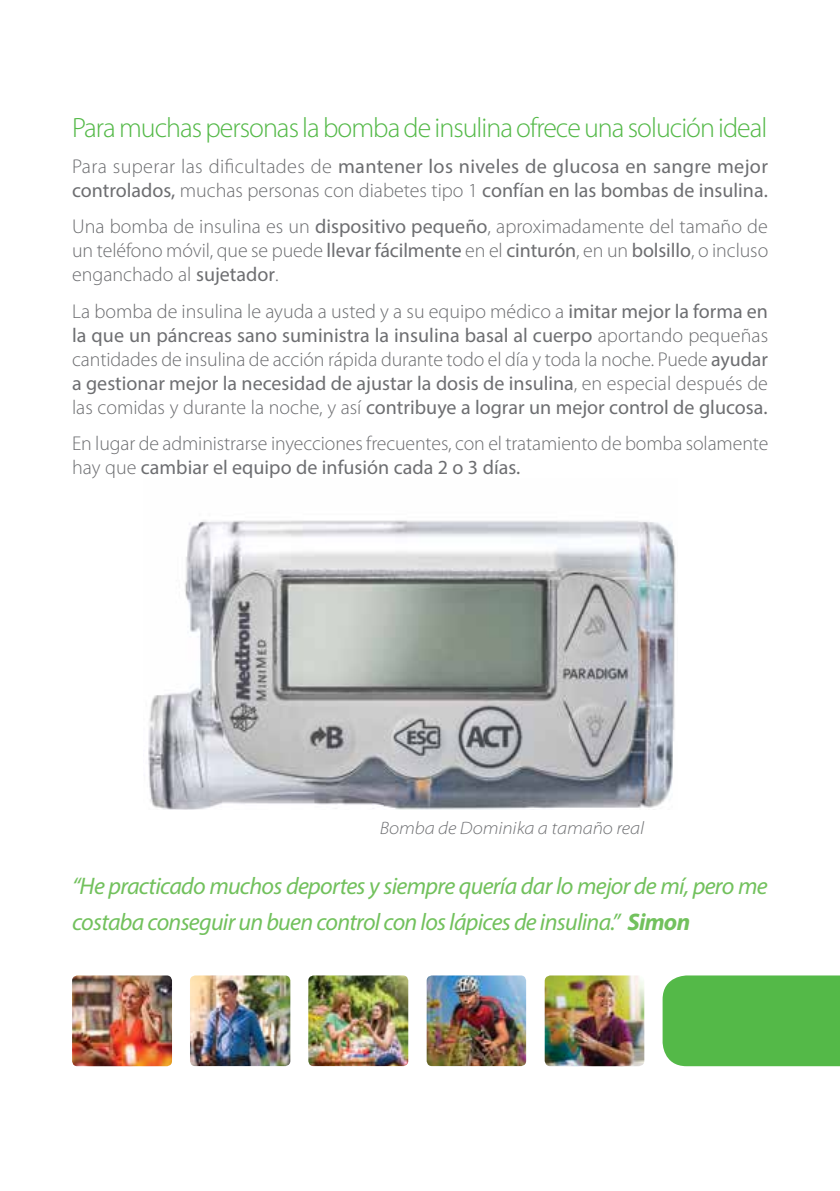
<style>
.page{position:relative;width:840px;height:1191px;background:#fff}
.page>*{position:absolute;margin:0;border:0;box-sizing:border-box;transform-origin:0 0}
.t1{font:300 28px "Myriad Pro";letter-spacing:-.035em;color:#54b948}
.t2{font:italic 24px/36px "Myriad Pro";letter-spacing:-.03em;color:#72c15d}
.t3{font:300 20px/24px "Myriad Pro";letter-spacing:-.005em;color:#6d6e71;text-align:justify}
.t4{font:20px/24px "Myriad Pro";color:#6d6e71}
.t5{font:italic 300 semi-expanded 18px "Myriad Pro";color:#6d6e71}
.s1{font-weight:300}
.s2{font-weight:400}
.s3{font-weight:700}
</style>
<div class="page">
<img style="left:148px;top:520px;width:528px;height:289px">
<img style="left:544px;top:975px;width:100px;height:91px">
<img style="left:426px;top:975px;width:100px;height:91px">
<img style="left:308px;top:975px;width:100px;height:91px">
<img style="left:190px;top:975px;width:100px;height:91px">
<img style="left:72px;top:975px;width:100px;height:91px">
<div style="left:662px;top:975px;width:177px;height:91px;background:#54b948"></div>
<h1 class="t1" style="left:72px;top:113px;width:696px">Para muchas personas la bomba de insulina ofrece una solución ideal</h1>
<p class="t4" style="left:72px;top:154px;width:697px"><span class="s1">Para superar las dificultades de</span> mantener los niveles de glucosa en sangre mejor controlados, <span class="s1">muchas personas con diabetes tipo 1</span> confían en las bombas de insulina.</p>
<p class="t3" style="left:72px;top:215px;width:697px">Una bomba de insulina es un <span class="s2">dispositivo pequeño</span>, aproximadamente del tamaño de un teléfono móvil, que se puede <span class="s2">llevar fácilmente</span> en el <span class="s2">cinturón</span>, en un <span class="s2">bolsillo</span>, o incluso enganchado al <span class="s2">sujetador</span>.</p>
<p class="t3" style="left:72px;top:299px;width:697px">La bomba de insulina le ayuda a usted y a su equipo médico a <span class="s2">imitar mejor la forma en la que un páncreas sano suministra la insulina basal al cuerpo</span> aportando pequeñas cantidades de insulina de acción rápida durante todo el día y toda la noche. Puede <span class="s2">ayudar a gestionar mejor la necesidad de ajustar la dosis de insulina</span>, en especial después de las comidas y durante la noche, y así <span class="s2">contribuye a lograr un mejor control de glucosa.</span></p>
<p class="t3" style="left:72px;top:431px;width:697px">En lugar de administrarse inyecciones frecuentes, con el tratamiento de bomba solamente hay que <span class="s2">cambiar el equipo de infusión cada 2 o 3 días.</span></p>
<p class="t5" style="left:379px;top:818px;width:266px">Bomba de Dominika a tamaño real</p>
<p class="t2" style="left:72px;top:867px;width:696px">“He practicado muchos deportes y siempre quería dar lo mejor de mí, pero me costaba conseguir un buen control con los lápices de insulina.” <span class="s3">Simon</span></p>
</div>
